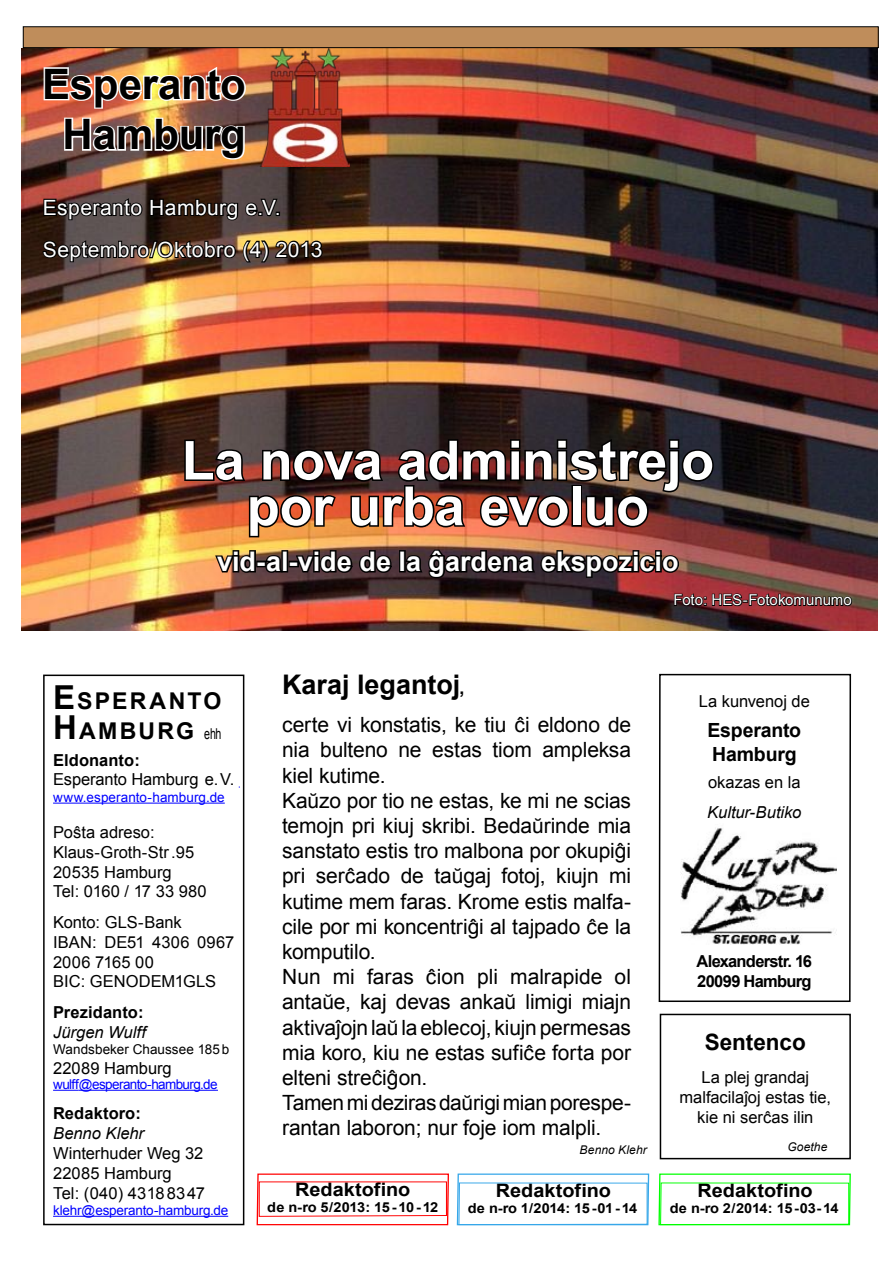
<style>
.page{position:relative;width:893px;height:1263px;background:#fff}
.page>*{position:absolute;margin:0;border:0;box-sizing:border-box;transform-origin:0 0}
.t1{font:700 54px/45.8px "Arial";letter-spacing:-.01em;color:#fff;text-align:center}
.t2{font:700 42px/50.4px "Arial";letter-spacing:-.005em;color:#000;text-align:center}
.t3{font:700 27px "Arial";color:#fff}
.t4{font:700 27px "Arial";color:#000}
.t5{font:700 23.1px/30px "Arial";letter-spacing:.095em;color:#000}
.t6{font:700 22.5px "Arial";color:#000}
.t7{font:21px/25.2px "Arial";letter-spacing:-.01em;color:#000}
.t8{font:21px/42px "Arial";letter-spacing:.025em;color:#fff}
.t9{font:700 19.5px/23.4px "Arial";letter-spacing:-.01em;color:#000}
.t10{font:700 18.75px "Arial";color:#000;scale:1.06 1}
.t11{font:16.5px/19.8px "Arial";color:#000}
.t12{font:italic 16.5px "Arial";color:#000}
.t13{font:700 16.5px "Arial";letter-spacing:-.005em;color:#000}
.t14{font:700 16.5px/19.8px "Arial";letter-spacing:-.045em;color:#000}
.t15{font:15px "Arial";letter-spacing:-.005em;color:#fff}
.t16{font:700 13.8px "Arial";letter-spacing:-.02em;color:#000;scale:1.06 1}
.t17{font:13.5px "Arial";letter-spacing:-.045em;color:#00f}
.t18{font:13.5px "Arial";letter-spacing:-.015em;color:#00f}
.t19{font:13.5px "Arial";letter-spacing:.005em;color:#00f}
.t20{font:13.5px "Arial";letter-spacing:.005em;color:#000}
.t21{font:italic 12px "Arial";letter-spacing:.01em;color:#000}
.s1{font-size:33px}
.s2{font-weight:400;font-size:15px}
.s3{font-size:18px}
</style>
<div class="page">
<img style="left:21px;top:49px;width:856px;height:581px">
<svg style="left:42px;top:196px;width:238px;height:26px;background:#2e221f"></svg>
<img style="left:41px;top:237px;width:283px;height:27px">
<img style="left:258px;top:48px;width:92px;height:119px">
<img style="left:42px;top:64px;width:206px;height:46px">
<img style="left:63px;top:116px;width:184px;height:46px">
<div style="left:23px;top:27px;width:855px;height:21px;background:#bf8d5b"></div>
<div style="left:23px;top:27px;width:855px;height:21px;border:1px solid #000"></div>
<svg style="left:673px;top:588px;width:180px;height:19px;background:#592626"></svg>
<img style="left:183px;top:436px;width:532px;height:103px">
<svg style="left:213px;top:549px;width:44px;height:27px"></svg>
<div style="left:256px;top:561px;width:11px;height:6px;border:3px solid #000"></div>
<svg style="left:263px;top:553px;width:22px;height:22px"></svg>
<div style="left:281px;top:550px;width:7px;height:22px;border:3px solid #000"></div>
<div style="left:289px;top:561px;width:10px;height:6px;border:3px solid #000"></div>
<svg style="left:294px;top:549px;width:100px;height:27px;background:#2b1d1e"></svg>
<div style="left:399px;top:550px;width:7px;height:22px;border:3px solid #000"></div>
<svg style="left:403px;top:548px;width:278px;height:32px;background:#3a2321"></svg>
<hr style="left:53px;top:803px;width:172px;height:1px;background:#00f">
<svg style="left:53px;top:1090px;width:26px;height:1px"></svg>
<hr style="left:79px;top:1090px;width:138px;height:1px;background:#00f">
<hr style="left:53px;top:1216px;width:175px;height:1px;background:#00f">
<div style="left:43px;top:674px;width:201px;height:551px;border:2px solid #000"></div>
<svg style="left:658px;top:673px;width:194px;height:329px"></svg>
<img style="left:681px;top:823px;width:155px;height:124px">
<svg style="left:256px;top:1173px;width:193px;height:53px"></svg>
<svg style="left:658px;top:1173px;width:193px;height:53px"></svg>
<div style="left:660px;top:1014px;width:191px;height:145px;border:2px solid #000"></div>
<svg style="left:456px;top:1173px;width:194px;height:53px"></svg>
<h2 class="t2" style="left:42px;top:60px;width:205px">Esperanto<br>Hamburg</h2>
<p class="t8" style="left:43px;top:187px;width:281px">Esperanto Hamburg e.V.<br>Septembro/Oktobro (4) 2013</p>
<h1 class="t1" style="left:182px;top:439px;width:534px">La nova administrejo por urba evoluo</h1>
<p class="t3" style="left:217px;top:543px;width:463px">vid-al-vide de la ĝardena ekspozicio</p>
<p class="t5" style="left:53px;top:686px;width:170px"><span class="s1">E</span>SPERANTO<br><span class="s1">H</span>AMBURG <span class="s2">ehh</span></p>
<p class="t13" style="left:53px;top:749px;width:88px">Eldonanto:</p>
<p class="t11" style="left:53px;top:770px;width:183px">Esperanto Hamburg e. V.</p>
<p class="t19" style="left:53px;top:788px;width:173px">www.esperanto-hamburg.de</p>
<p class="t11" style="left:53px;top:822px;width:155px">Poŝta adreso:<br>Klaus-Groth-Str .95<br>20535 Hamburg<br>Tel: 0160 / 17 33 980</p>
<p class="t11" style="left:53px;top:912px;width:183px">Konto: GLS-Bank<br>IBAN: DE51 4306 0967<br>2006 7165 00<br>BIC: GENODEM1GLS</p>
<p class="t13" style="left:53px;top:1001px;width:92px">Prezidanto:</p>
<p class="t12" style="left:53px;top:1021px;width:94px">Jürgen Wulff</p>
<p class="t20" style="left:53px;top:1040px;width:178px">Wandsbeker Chaussee 185 b</p>
<p class="t11" style="left:53px;top:1058px;width:120px">22089 Hamburg</p>
<p class="t17" style="left:53px;top:1075px;width:166px">wulff@esperanto-hamburg.de</p>
<p class="t13" style="left:53px;top:1102px;width:89px">Redaktoro:</p>
<p class="t12" style="left:53px;top:1123px;width:93px">Benno Klehr</p>
<p class="t11" style="left:53px;top:1143px;width:153px">Winterhuder Weg 32<br>22085 Hamburg<br>Tel: (040) 43 18 83 47</p>
<p class="t18" style="left:53px;top:1201px;width:177px">klehr@esperanto-hamburg.de</p>
<p class="t15" style="left:673px;top:590px;width:180px">Foto: HES-Fotokomunumo</p>
<p class="t4" style="left:282px;top:667px;width:184px">Karaj legantoj<span class="s3">,</span></p>
<p class="t7" style="left:282px;top:712px;width:351px">certe vi konstatis, ke tiu ĉi eldono de nia bulteno ne estas tiom ampleksa kiel kutime.<br>Kaŭzo por tio ne estas, ke mi ne scias temojn pri kiuj skribi. Bedaŭrinde mia sanstato estis tro malbona por okupiĝi pri serĉado de taŭgaj fotoj, kiujn mi kutime mem faras. Krome estis malfa&shy;cile por mi koncentriĝi al tajpado ĉe la komputilo.<br>Nun mi faras ĉion pli malrapide ol antaŭe, kaj devas ankaŭ limigi miajn aktivaĵojn laŭ la eblecoj, kiujn permesas mia koro, kiu ne estas sufiĉe forta por elteni streĉiĝon.<br>Tamen mi deziras daŭrigi mian porespe&shy;rantan laboron; nur foje iom malpli.</p>
<p class="t10" style="left:295px;top:1176px;width:110px">Redaktofino</p>
<p class="t16" style="left:267px;top:1198px;width:163px">de n-ro 5/2013: 15 - 10 - 12</p>
<p class="t21" style="left:580px;top:1142px;width:69px">Benno Klehr</p>
<p class="t10" style="left:496px;top:1177px;width:110px">Redaktofino</p>
<p class="t16" style="left:468px;top:1199px;width:161px">de n-ro 1/2014: 15 -01 - 14</p>
<p class="t11" style="left:699px;top:691px;width:112px">La kunvenoj de</p>
<p class="t9" style="left:707px;top:719px;width:95px">Esperanto<br>Hamburg</p>
<p class="t11" style="left:708px;top:772px;width:94px">okazas en la</p>
<p class="t12" style="left:707px;top:801px;width:96px">Kultur-Butiko</p>
<p class="t14" style="left:697px;top:952px;width:117px">Alexanderstr. 16<br>20099 Hamburg</p>
<p class="t6" style="left:705px;top:1027px;width:103px">Sentenco</p>
<p class="t11" style="left:679px;top:1067px;width:153px;text-align:center">La plej grandaj malfacilaĵoj estas tie, kie ni serĉas ilin</p>
<p class="t21" style="left:787px;top:1139px;width:41px">Goethe</p>
<p class="t10" style="left:698px;top:1177px;width:110px">Redaktofino</p>
<p class="t16" style="left:670px;top:1199px;width:161px">de n-ro 2/2014: 15 -03- 14</p>
</div>
